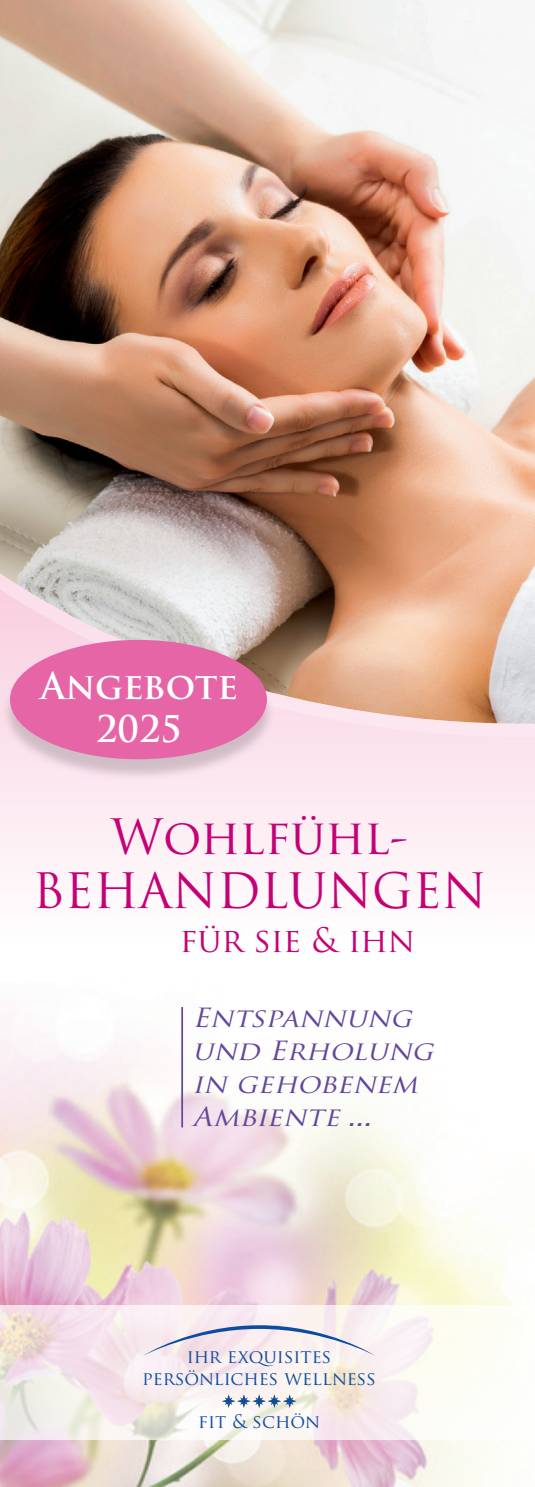
<style>
.page{position:relative;width:535px;height:1487px;background:#fff}
.page>*{position:absolute;margin:0;border:0;box-sizing:border-box;transform-origin:0 0}
.t1{font:47.43px/54.8px "Trajan Pro";color:#c50176;text-align:center}
.t2{font:700 35.88px/43.1px "Trajan Pro";letter-spacing:-.005em;color:#fff;text-align:center}
.t3{font:32.9px "Trajan Pro";letter-spacing:-.02em;color:#c50176}
.t4{font:italic 25.72px/33.2px "Trajan Pro";color:#64469c;scale:1.11 1}
.t5{font:18.38px/22.1px "Trajan Pro";color:#0d4da1;text-align:center}
.s1{font-family:"Frutiger LT Std"}
</style>
<div class="page">
<div style="left:0;top:567px;width:535px;height:371px;background:linear-gradient(to right,#fdf4f8,#fdeff4)"></div>
<img style="left:0;top:0;width:535px;height:736px">
<img style="left:0;top:1007px;width:513px;height:479px">
<div style="left:0;top:1304px;width:535px;height:134px;background:#fff;opacity:.7"></div>
<svg style="left:143px;top:1324px;width:232px;height:31px"></svg>
<svg style="left:222px;top:1394px;width:74px;height:13px"></svg>
<img style="left:0;top:641px;width:280px;height:145px">
<div style="left:10px;top:639px;width:257px;height:120px;background:#e565a6;border-radius:50%"></div>
<hr style="left:181px;top:1006px;width:2px;height:121px;background:#64469c">
<h2 class="t2" style="left:40px;top:668px;width:199px">Angebote<br>2025</h2>
<h1 class="t1" style="left:32px;top:814px;width:456px">Wohlfühl-<br>BEHANDLUNGEN</h1>
<p class="t3" style="left:180px;top:927px;width:236px">für sie &amp; ihn</p>
<p class="t4" style="left:192px;top:1003px;width:224px">Entspannung und Erholung in gehobenem<br>Ambiente <span class="s1">. . .</span></p>
<p class="t5" style="left:142px;top:1347px;width:235px">ihr exquisites persönliches wellness</p>
<p class="t5" style="left:198px;top:1412px;width:123px">fit &amp; schön</p>
</div>
